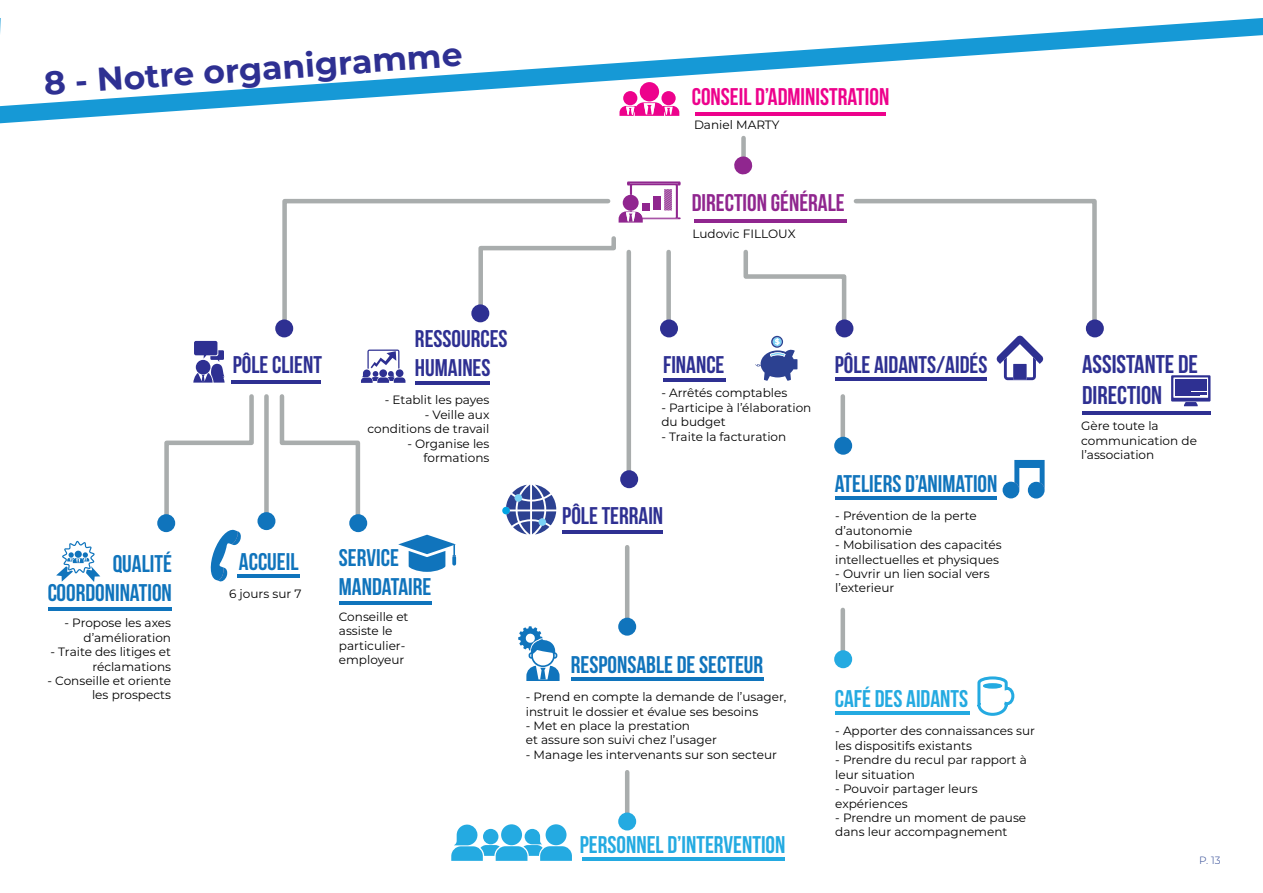
<style>
.page{position:relative;width:1263px;height:893px;background:#fff}
.page>*{position:absolute;margin:0;border:0;box-sizing:border-box;transform-origin:0 0}
.t1{font:700 33px "Montserrat";color:#2e3092}
.t2{font:25.65px/30.8px "Bebas Neue";color:#2e3092}
.t3{font:24.15px/29px "Bebas Neue";color:#1074bc}
.t4{font:24.15px "Bebas Neue";color:#2e3092}
.t5{font:24.15px "Bebas Neue";color:#24aae1}
.t6{font:24.15px "Bebas Neue";color:#ed028c}
.t7{font:24.15px "Bebas Neue";color:#90268f}
.t8{font:12px/14.4px "Montserrat";color:#000001}
.t9{font:300 10.5px "Montserrat";color:#253f8e}
</style>
<div class="page">
<svg style="left:0;top:18px;width:1263px;height:105px"></svg>
<hr style="left:1082px;top:411px;width:129px;height:3px;background:#2e3092">
<hr style="left:562px;top:530px;width:100px;height:3px;background:#2e3092">
<hr style="left:415px;top:381px;width:74px;height:4px;background:#2e3092">
<hr style="left:231px;top:381px;width:90px;height:3px;background:#2e3092">
<hr style="left:663px;top:378px;width:62px;height:3px;background:#2e3092">
<hr style="left:339px;top:601px;width:92px;height:4px;background:#1074bc">
<div style="left:1086px;top:319px;width:18px;height:18px;background:#2e3092;border-radius:50%"></div>
<svg style="left:157px;top:514px;width:18px;height:18px"></svg>
<svg style="left:279px;top:394px;width:83px;height:133px"></svg>
<div style="left:349px;top:514px;width:18px;height:18px;background:#1074bc;border-radius:50%"></div>
<div style="left:275px;top:319px;width:18px;height:18px;background:#2e3092;border-radius:50%"></div>
<div style="left:660px;top:319px;width:18px;height:18px;background:#2e3092;border-radius:50%"></div>
<hr style="left:835px;top:496px;width:162px;height:4px;background:#1074bc">
<div style="left:840px;top:396px;width:5px;height:49px;background:#a9adad"></div>
<div style="left:834px;top:437px;width:18px;height:18px;background:#1074bc;border-radius:50%"></div>
<hr style="left:571px;top:677px;width:192px;height:4px;background:#1074bc">
<hr style="left:625px;top:547px;width:4px;height:79px;background:#a9adad">
<div style="left:618px;top:618px;width:18px;height:18px;background:#1074bc;border-radius:50%"></div>
<hr style="left:582px;top:857px;width:202px;height:3px;background:#24aae1">
<hr style="left:625px;top:772px;width:4px;height:49px;background:#a9adad">
<div style="left:618px;top:812px;width:18px;height:18px;background:#24aae1;border-radius:50%"></div>
<hr style="left:238px;top:575px;width:62px;height:3px;background:#1074bc">
<div style="left:264px;top:396px;width:5px;height:124px;background:#a9adad"></div>
<div style="left:257px;top:512px;width:18px;height:18px;background:#1074bc;border-radius:50%"></div>
<hr style="left:48px;top:607px;width:124px;height:3px;background:#1074bc">
<hr style="left:835px;top:711px;width:135px;height:4px;background:#24aae1">
<div style="left:840px;top:610px;width:5px;height:48px;background:#a9adad"></div>
<div style="left:834px;top:650px;width:18px;height:18px;background:#24aae1;border-radius:50%"></div>
<div style="left:626px;top:252px;width:5px;height:226px;background:#a9adad"></div>
<div style="left:620px;top:470px;width:18px;height:18px;background:#2e3092;border-radius:50%"></div>
<hr style="left:695px;top:113px;width:191px;height:3px;background:#ed028c">
<svg style="left:518px;top:626px;width:41px;height:55px"></svg>
<svg style="left:361px;top:350px;width:44px;height:33px"></svg>
<div style="left:661px;top:91px;width:15px;height:14px;background:#ed028c;border-radius:50%"></div>
<div style="left:623px;top:91px;width:14px;height:14px;background:#ed028c;border-radius:50%"></div>
<div style="left:640px;top:82px;width:19px;height:19px;background:#ed028c;border-radius:50%"></div>
<svg style="left:619px;top:102px;width:60px;height:14px"></svg>
<hr style="left:694px;top:219px;width:152px;height:4px;background:#90268f">
<svg style="left:193px;top:341px;width:32px;height:42px"></svg>
<svg style="left:280px;top:181px;width:401px;height:151px"></svg>
<div style="left:741px;top:138px;width:5px;height:30px;background:#a9adad"></div>
<svg style="left:734px;top:155px;width:19px;height:20px"></svg>
<svg style="left:162px;top:394px;width:94px;height:187px"></svg>
<svg style="left:56px;top:541px;width:44px;height:41px"></svg>
<svg style="left:1002px;top:460px;width:42px;height:39px"></svg>
<svg style="left:1171px;top:375px;width:39px;height:31px"></svg>
<svg style="left:398px;top:535px;width:58px;height:37px"></svg>
<svg style="left:451px;top:824px;width:121px;height:37px"></svg>
<svg style="left:502px;top:484px;width:54px;height:51px"></svg>
<svg style="left:743px;top:198px;width:356px;height:183px"></svg>
<svg style="left:977px;top:676px;width:38px;height:40px"></svg>
<div style="left:983px;top:683px;width:19px;height:6px;border:2px solid #24aae1;border-radius:50%"></div>
<h1 class="t1" style="left:42px;top:60px;width:421px;rotate:-4deg">8 - Notre organigramme</h1>
<h3 class="t4" style="left:415px;top:326px;width:94px">RESSOURCES</h3>
<h3 class="t6" style="left:692px;top:83px;width:199px">CONSEIL D’ADMINISTRATION</h3>
<p class="t8" style="left:694px;top:117px;width:87px">Daniel MARTY</p>
<h3 class="t7" style="left:692px;top:190px;width:155px">DIRECTION GÉNÉRALE</h3>
<p class="t8" style="left:692px;top:226px;width:105px">Ludovic FILLOUX</p>
<h3 class="t4" style="left:233px;top:351px;width:91px">PÔLE CLIENT</h3>
<h3 class="t4" style="left:415px;top:355px;width:77px">HUMAINES</h3>
<h3 class="t4" style="left:663px;top:351px;width:63px">FINANCE</h3>
<h3 class="t3" style="left:113px;top:549px;width:61px">QUALITÉ</h3>
<h3 class="t3" style="left:239px;top:547px;width:61px">ACCUEIL</h3>
<h3 class="t3" style="left:47px;top:578px;width:126px">COORDONINATION</h3>
<p class="t8" style="left:229px;top:586px;width:74px">6 jours sur 7</p>
<p class="t8" style="left:65px;top:615px;width:108px;text-align:right">- Propose les axes d’amélioration</p>
<p class="t8" style="left:50px;top:644px;width:122px;text-align:right">- Traite des litiges et réclamations</p>
<p class="t8" style="left:48px;top:673px;width:125px;text-align:right">- Conseille et oriente les prospects</p>
<p class="t8" style="left:385px;top:392px;width:106px">- Etablit les payes</p>
<p class="t8" style="left:367px;top:407px;width:124px;text-align:right">- Veille aux conditions de travail</p>
<p class="t8" style="left:407px;top:436px;width:84px;text-align:right">- Organise les formations</p>
<h3 class="t3" style="left:339px;top:543px;width:94px">SERVICE<br>MANDATAIRE</h3>
<p class="t8" style="left:339px;top:609px;width:71px">Conseille et assiste le particulier&shy;employeur</p>
<p class="t8" style="left:661px;top:386px;width:127px">- Arrêtés comptables</p>
<p class="t8" style="left:661px;top:400px;width:152px">- Participe à l’élaboration du budget</p>
<p class="t8" style="left:661px;top:429px;width:126px">- Traite la facturation</p>
<h3 class="t4" style="left:562px;top:502px;width:102px">PÔLE TERRAIN</h3>
<h3 class="t3" style="left:571px;top:650px;width:194px">RESPONSABLE DE SECTEUR</h3>
<p class="t8" style="left:526px;top:689px;width:262px">- Prend en compte la demande de l’usager, instruit le dossier et évalue ses besoins</p>
<p class="t8" style="left:526px;top:718px;width:193px">- Met en place la prestation<br>et assure son suivi chez l’usager</p>
<p class="t8" style="left:526px;top:747px;width:253px">- Manage les intervenants sur son secteur</p>
<h3 class="t5" style="left:580px;top:831px;width:207px">PERSONNEL D’INTERVENTION</h3>
<h3 class="t4" style="left:835px;top:351px;width:154px">PÔLE AIDANTS/AIDÉS</h3>
<h3 class="t3" style="left:835px;top:469px;width:164px">ATELIERS D’ANIMATION</h3>
<p class="t8" style="left:835px;top:508px;width:143px">- Prévention de la perte d’autonomie</p>
<p class="t8" style="left:835px;top:537px;width:168px">- Mobilisation des capacités intellectuelles et physiques</p>
<p class="t8" style="left:835px;top:566px;width:156px">- Ouvrir un lien social vers l’exterieur</p>
<h3 class="t5" style="left:835px;top:686px;width:135px">CAFÉ DES AIDANTS</h3>
<p class="t8" style="left:835px;top:723px;width:201px">- Apporter des connaissances sur les dispositifs existants</p>
<p class="t8" style="left:835px;top:752px;width:193px">- Prendre du recul par rapport à leur situation</p>
<p class="t8" style="left:835px;top:781px;width:144px">- Pouvoir partager leurs expériences</p>
<p class="t8" style="left:835px;top:810px;width:192px">- Prendre un moment de pause dans leur accompagnement</p>
<h2 class="t2" style="left:1082px;top:348px;width:118px">ASSISTANTE DE<br>DIRECTION</h2>
<p class="t8" style="left:1081px;top:419px;width:117px">Gère toute la communication de l’association</p>
<p class="t9" style="left:1199px;top:853px;width:23px">P. 13</p>
</div>
